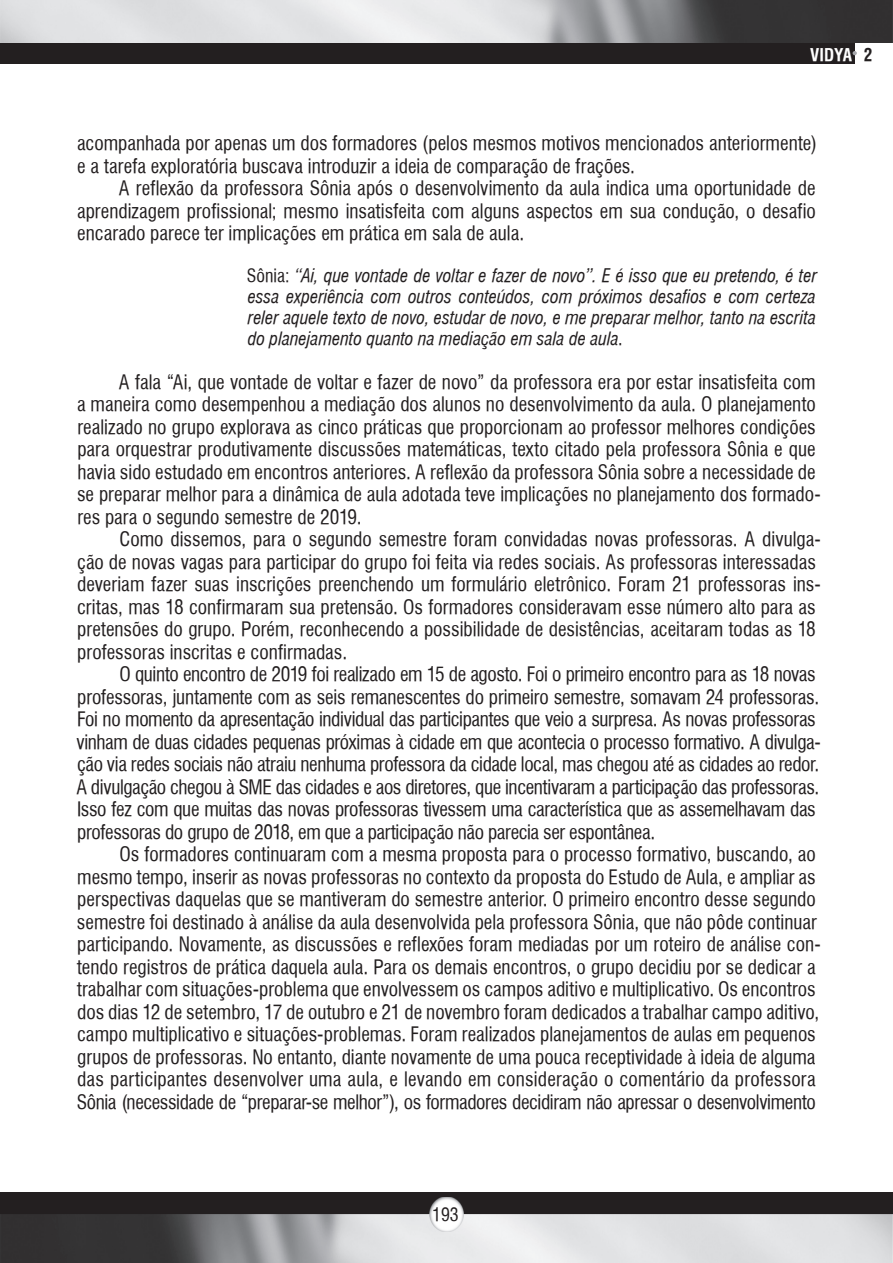
<style>
.page{position:relative;width:893px;height:1263px;background:#fff}
.page>*{position:absolute;margin:0;border:0;box-sizing:border-box;transform-origin:0 0}
.t1{font:19.5px/22.5px "Halvett Condensed";color:#231f20}
.t2{font:19.5px/22.5px "Halvett Condensed";letter-spacing:-.02em;color:#231f20}
.t3{font:italic condensed 18px/21px "Halvett";color:#231f20;text-align:justify}
.t4{font:18px "Halvett Condensed";color:#231f20}
.t5{font:700 condensed 17.25px "Halvett";color:#fff}
.s1{color:#231f20}
.s2{font-family:"Halvett Condensed";font-style:normal;font-stretch:normal}
</style>
<div class="page">
<div style="left:0;top:0;width:855px;height:64px;background:#231f20"></div>
<img style="left:0;top:0;width:893px;height:43px">
<svg style="left:853px;top:51px;width:4px;height:4px"></svg>
<div style="left:0;top:1193px;width:893px;height:70px;background:#231f20"></div>
<img style="left:0;top:1214px;width:893px;height:49px">
<img style="left:429px;top:1197px;width:34px;height:34px">
<p class="t5" style="left:810px;top:45px;width:64px">VIDYA <span class="s1">2</span></p>
<p class="t1" style="left:77px;top:132px;width:741px">acompanhada por apenas um dos formadores (pelos mesmos motivos mencionados anteriormente) e a tarefa exploratória buscava introduzir a ideia de comparação de frações.</p>
<p class="t1" style="left:77px;top:177px;width:740px;text-align:justify;text-indent:42px">A reflexão da professora Sônia após o desenvolvimento da aula indica uma oportunidade de aprendizagem profissional; mesmo insatisfeita com alguns aspectos em sua condução, o desafio encarado parece ter implicações em prática em sala de aula.</p>
<p class="t3" style="left:247px;top:265px;width:572px"><span class="s2">Sônia:</span> “Ai, que vontade de voltar e fazer de novo”. E é isso que eu pretendo, é ter essa experiência com outros conteúdos, com próximos desafios e com certeza reler aquele texto de novo, estudar de novo, e me preparar melhor, tanto na escrita do planejamento quanto na mediação em sala de aula<span class="s2">.</span></p>
<p class="t1" style="left:77px;top:370px;width:745px;text-indent:42px">A fala “Ai, que vontade de voltar e fazer de novo” da professora era por estar insatisfeita com a maneira como desempenhou a mediação dos alunos no desenvolvimento da aula. O planejamento realizado no grupo explorava as cinco práticas que proporcionam ao professor melhores condições para orquestrar produtivamente discussões matemáticas, texto citado pela professora Sônia e que havia sido estudado em encontros anteriores. A reflexão da professora Sônia sobre a necessidade de se preparar melhor para a dinâmica de aula adotada teve implicações no planejamento dos formado&shy;res para o segundo semestre de 2019.</p>
<p class="t1" style="left:77px;top:528px;width:745px;text-indent:42px">Como dissemos, para o segundo semestre foram convidadas novas professoras. A divulga&shy;ção de novas vagas para participar do grupo foi feita via redes sociais. As professoras interessadas deveriam fazer suas inscrições preenchendo um formulário eletrônico. Foram 21 professoras ins&shy;critas, mas 18 confirmaram sua pretensão. Os formadores consideravam esse número alto para as pretensões do grupo. Porém, reconhecendo a possibilidade de desistências, aceitaram todas as 18 professoras inscritas e confirmadas.</p>
<p class="t2" style="left:76px;top:663px;width:746px;text-indent:43px">O quinto encontro de 2019 foi realizado em 15 de agosto. Foi o primeiro encontro para as 18 novas professoras, juntamente com as seis remanescentes do primeiro semestre, somavam 24 professoras.<br>Foi no momento da apresentação individual das participantes que veio a surpresa. As novas professoras vinham de duas cidades pequenas próximas à cidade em que acontecia o processo formativo. A divulga&shy;ção via redes sociais não atraiu nenhuma professora da cidade local, mas chegou até as cidades ao redor.<br>A divulgação chegou à SME das cidades e aos diretores, que incentivaram a participação das professoras.<br>Isso fez com que muitas das novas professoras tivessem uma característica que as assemelhavam das professoras do grupo de 2018, em que a participação não parecia ser espontânea.</p>
<p class="t1" style="left:77px;top:843px;width:745px;text-indent:43px">Os formadores continuaram com a mesma proposta para o processo formativo, buscando, ao mesmo tempo, inserir as novas professoras no contexto da proposta do Estudo de Aula, e ampliar as perspectivas daquelas que se mantiveram do semestre anterior. O primeiro encontro desse segundo semestre foi destinado à análise da aula desenvolvida pela professora Sônia, que não pôde continuar participando. Novamente, as discussões e reflexões foram mediadas por um roteiro de análise con&shy;tendo registros de prática daquela aula. Para os demais encontros, o grupo decidiu por se dedicar a trabalhar com situações-problema que envolvessem os campos aditivo e multiplicativo. Os encontros dos dias 12 de setembro, 17 de outubro e 21 de novembro foram dedicados a trabalhar campo aditivo, campo multiplicativo e situações-problemas. Foram realizados planejamentos de aulas em pequenos grupos de professoras. No entanto, diante novamente de uma pouca receptividade à ideia de alguma das participantes desenvolver uma aula, e levando em consideração o comentário da professora Sônia (necessidade de “preparar-se melhor”), os formadores decidiram não apressar o desenvolvimento</p>
<p class="t4" style="left:432px;top:1204px;width:28px">193</p>
</div>
